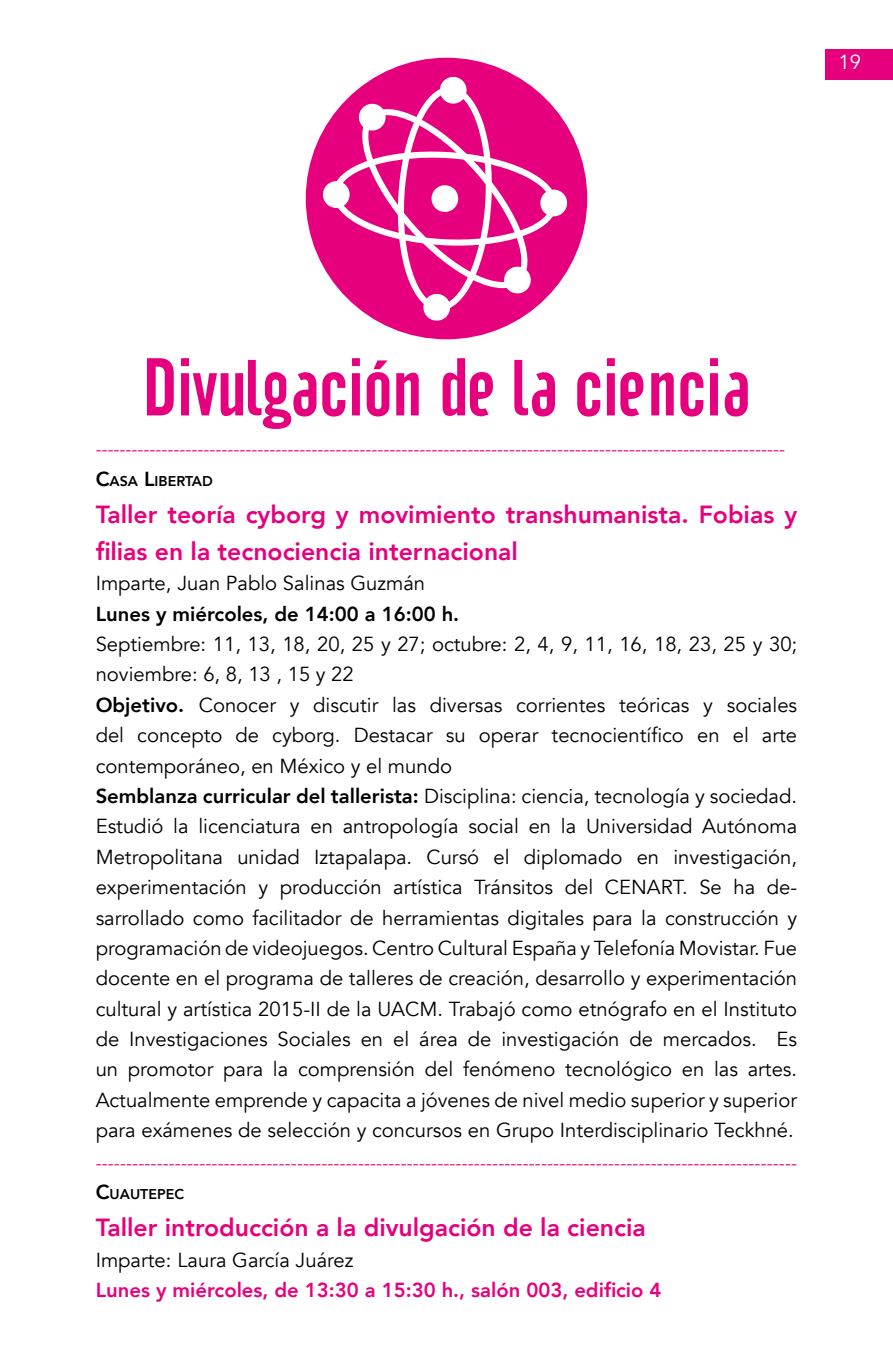
<style>
.page{position:relative;width:893px;height:1372px;background:#fff}
.page>*{position:absolute;margin:0;border:0;box-sizing:border-box;transform-origin:0 0}
.t1{font:81px "Cafeta";color:#e6007d}
.t2{font:800 24.75px/37.1px "Avenir";color:#e6007d}
.t3{font:20.25px/30.4px "Avenir";color:#000}
.t4{font:800 20.25px "Avenir";color:#e6007d}
.t5{font:800 20.25px "Avenir";color:#000}
.t6{font:20.25px "Avenir";color:#fff}
.t7{font:18px "Avenir";color:#e6007d}
.t8{font:800 14.17px "Avenir";color:#000}
.s1{font-size:20.25px}
.s2{font-weight:800}
</style>
<div class="page">
<div style="left:825px;top:49px;width:68px;height:31px;background:#e6007d"></div>
<div style="left:306px;top:58px;width:281px;height:281px;background:#e6007d;border-radius:50%"></div>
<svg style="left:321px;top:75px;width:248px;height:247px"></svg>
<p class="t6" style="left:839px;top:50px;width:24px">19</p>
<h1 class="t1" style="left:142px;top:342px;width:610px">Divulgación de la ciencia</h1>
<p class="t7" style="left:96px;top:438px;width:691px">-------------------------------------------------------------------------------------------------------------------</p>
<p class="t8" style="left:96px;top:469px;width:119px"><span class="s1">C</span>ASA <span class="s1">L</span>IBERTAD</p>
<p class="t2" style="left:96px;top:495px;width:703px">Taller teoría cyborg y movimiento transhumanista. Fobias y filias en la tecnociencia internacional</p>
<p class="t3" style="left:96px;top:568px;width:331px">Imparte, Juan Pablo Salinas Guzmán</p>
<p class="t5" style="left:96px;top:597px;width:365px">Lunes y miércoles, de 14:00 a 16:00 h.</p>
<p class="t3" style="left:96px;top:629px;width:703px">Septiembre: 11, 13, 18, 20, 25 y 27; octubre: 2, 4, 9, 11, 16, 18, 23, 25 y 30; noviembre: 6, 8, 13 , 15 y 22<br><span class="s2">Objetivo.</span> Conocer y discutir las diversas corrientes teóricas y sociales del concepto de cyborg. Destacar su operar tecnocientífico en el arte contemporáneo, en México y el mundo<br><span class="s2">Semblanza curricular del tallerista:</span> Disciplina: ciencia, tecnología y sociedad.<br>Estudió la licenciatura en antropología social en la Universidad Autónoma Metropolitana unidad Iztapalapa. Cursó el diplomado en investigación, experimentación y producción artística Tránsitos del CENART. Se ha de&shy;sarrollado como facilitador de herramientas digitales para la construcción y programación de videojuegos. Centro Cultural España y Telefonía Movistar. Fue docente en el programa de talleres de creación, desarrollo y experimentación cultural y artística 2015-II de la UACM. Trabajó como etnógrafo en el Instituto de Investigaciones Sociales en el área de investigación de mercados. Es un promotor para la comprensión del fenómeno tecnológico en las artes.<br>Actualmente emprende y capacita a jóvenes de nivel medio superior y superior para exámenes de selección y concursos en Grupo Interdisciplinario Teckhné.</p>
<p class="t7" style="left:96px;top:1151px;width:703px">-------------------------------------------------------------------------------------------------------------------</p>
<p class="t8" style="left:96px;top:1183px;width:89px"><span class="s1">C</span>UAUTEPEC</p>
<p class="t2" style="left:96px;top:1209px;width:552px">Taller introducción a la divulgación de la ciencia</p>
<p class="t3" style="left:96px;top:1244px;width:259px">Imparte: Laura García Juárez</p>
<p class="t4" style="left:96px;top:1274px;width:567px">Lunes y miércoles, de 13:30 a 15:30 h., salón 003, edificio 4</p>
</div>
